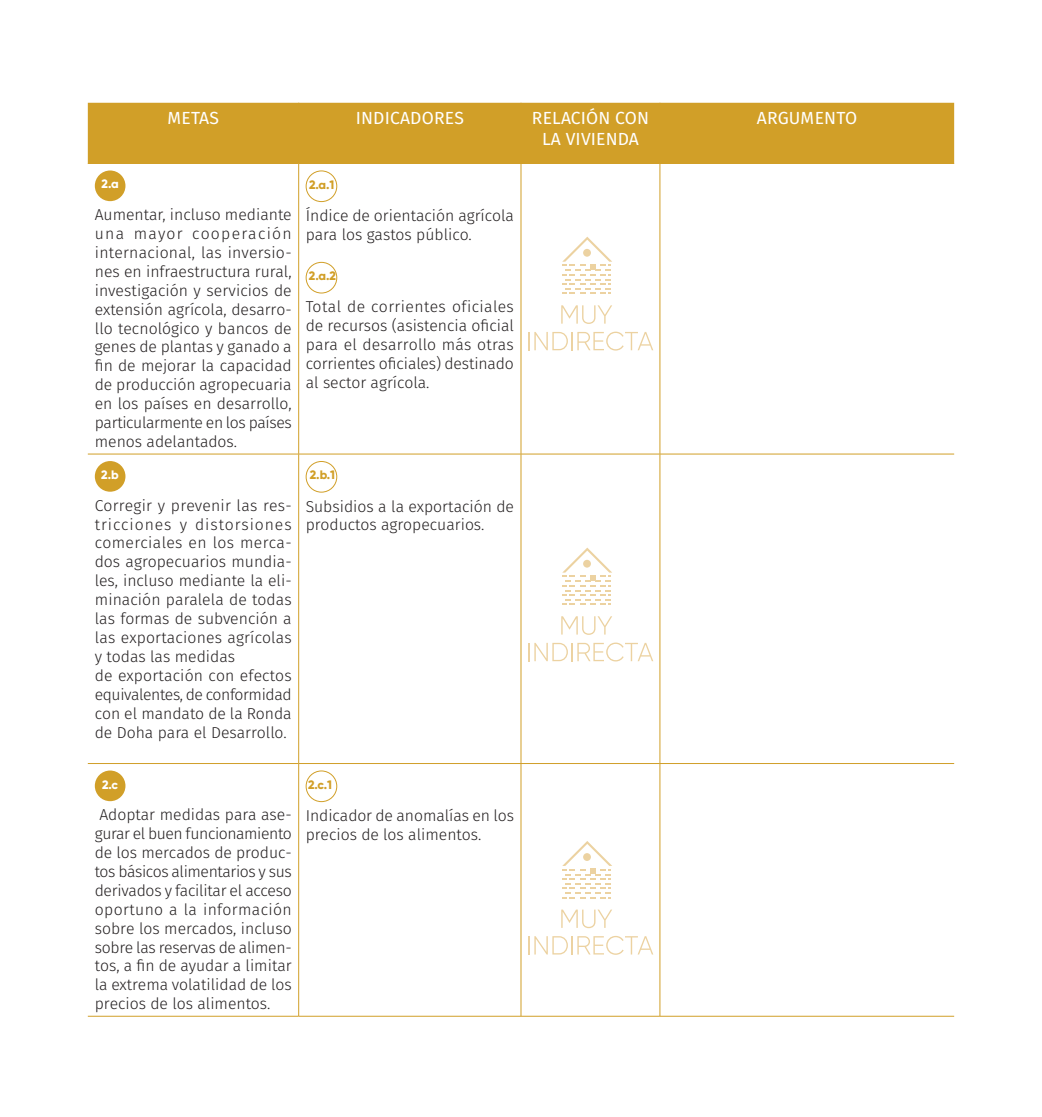
<style>
.page{position:relative;width:1042px;height:1117px;background:#fff}
.page>*{position:absolute;margin:0;border:0;box-sizing:border-box;transform-origin:0 0}
.t1{font:17.5px/21px "Fira Sans";letter-spacing:.01em;color:#fff;text-align:center}
.t2{font:300 15.75px/18.9px "Fira Sans";color:#231f20;text-align:justify}
.t3{font:800 12.25px "Gilroy";color:#d19f28}
.t4{font:800 12.25px "Gilroy";color:#fff}
</style>
<div class="page">
<div style="left:88px;top:103px;width:866px;height:60px;background:#d19f28"></div>
<hr style="left:298px;top:103px;width:1px;height:60px;background:#d19f28">
<hr style="left:521px;top:103px;width:1px;height:60px;background:#d19f28">
<hr style="left:659px;top:103px;width:1px;height:60px;background:#d19f28">
<hr style="left:88px;top:163px;width:211px;height:1px;background:#d19f28">
<hr style="left:299px;top:163px;width:222px;height:1px;background:#d19f28">
<hr style="left:521px;top:163px;width:139px;height:1px;background:#d19f28">
<hr style="left:660px;top:163px;width:294px;height:1px;background:#d19f28">
<hr style="left:298px;top:164px;width:1px;height:289px;background:#d19f28">
<hr style="left:521px;top:164px;width:1px;height:289px;background:#d19f28">
<hr style="left:659px;top:164px;width:1px;height:289px;background:#d19f28">
<hr style="left:88px;top:453px;width:211px;height:1px;background:#d19f28">
<hr style="left:299px;top:453px;width:222px;height:1px;background:#d19f28">
<hr style="left:298px;top:454px;width:1px;height:309px;background:#d19f28">
<hr style="left:521px;top:453px;width:139px;height:1px;background:#d19f28">
<hr style="left:521px;top:454px;width:1px;height:309px;background:#d19f28">
<hr style="left:660px;top:453px;width:294px;height:1px;background:#d19f28">
<hr style="left:659px;top:454px;width:1px;height:309px;background:#d19f28">
<hr style="left:88px;top:763px;width:211px;height:1px;background:#d19f28">
<hr style="left:299px;top:763px;width:222px;height:1px;background:#d19f28">
<hr style="left:298px;top:763px;width:1px;height:252px;background:#d19f28">
<hr style="left:521px;top:763px;width:139px;height:1px;background:#d19f28">
<hr style="left:521px;top:763px;width:1px;height:252px;background:#d19f28">
<hr style="left:660px;top:763px;width:294px;height:1px;background:#d19f28">
<hr style="left:659px;top:763px;width:1px;height:252px;background:#d19f28">
<hr style="left:88px;top:1015px;width:211px;height:1px;background:#d19f28">
<hr style="left:299px;top:1015px;width:222px;height:1px;background:#d19f28">
<hr style="left:521px;top:1015px;width:139px;height:1px;background:#d19f28">
<hr style="left:660px;top:1015px;width:294px;height:1px;background:#d19f28">
<div style="left:95px;top:170px;width:30px;height:31px;background:#d19f28;border-radius:50%"></div>
<div style="left:306px;top:170px;width:31px;height:32px;border:1px solid #d19f28;border-radius:50%"></div>
<div style="left:306px;top:262px;width:31px;height:31px;border:1px solid #d19f28;border-radius:50%"></div>
<div style="left:95px;top:461px;width:30px;height:30px;background:#d19f28;border-radius:50%"></div>
<div style="left:306px;top:461px;width:31px;height:31px;border:1px solid #d19f28;border-radius:50%"></div>
<div style="left:95px;top:770px;width:30px;height:31px;background:#d19f28;border-radius:50%"></div>
<div style="left:306px;top:770px;width:31px;height:31px;border:1px solid #d19f28;border-radius:50%"></div>
<svg style="left:561px;top:305px;width:51px;height:19px"></svg>
<svg style="left:528px;top:331px;width:125px;height:19px"></svg>
<svg style="left:562px;top:237px;width:50px;height:57px"></svg>
<svg style="left:561px;top:616px;width:51px;height:18px"></svg>
<svg style="left:528px;top:642px;width:125px;height:19px"></svg>
<svg style="left:562px;top:547px;width:50px;height:58px"></svg>
<svg style="left:561px;top:909px;width:51px;height:18px"></svg>
<svg style="left:528px;top:936px;width:125px;height:18px"></svg>
<svg style="left:562px;top:841px;width:50px;height:57px"></svg>
<p class="t1" style="left:167px;top:108px;width:53px">METAS</p>
<p class="t1" style="left:356px;top:108px;width:110px">INDICADORES</p>
<p class="t1" style="left:532px;top:108px;width:119px">RELACIÓN CON<br>LA VIVIENDA</p>
<p class="t1" style="left:757px;top:108px;width:102px">ARGUMENTO</p>
<p class="t4" style="left:102px;top:176px;width:19px">2.a</p>
<p class="t2" style="left:95px;top:206px;width:198px">Aumentar, incluso mediante una mayor cooperación internacional, las inversio&shy;nes en infraestructura rural, investigación y servicios de extensión agrícola, desarro&shy;llo tecnológico y bancos de genes de plantas y ganado a fin de mejorar la capacidad de producción agropecuaria en los países en desarrollo, particularmente en los países menos adelantados.</p>
<p class="t4" style="left:101px;top:467px;width:19px">2.b</p>
<p class="t2" style="left:95px;top:496px;width:198px">Corregir y prevenir las res&shy;tricciones y distorsiones comerciales en los merca&shy;dos agropecuarios mundia&shy;les, incluso mediante la eli&shy;minación paralela de todas las formas de subvención a las exportaciones agrícolas y todas las medidas</p>
<p class="t2" style="left:95px;top:667px;width:198px">de exportación con efectos equivalentes, de conformidad con el mandato de la Ronda de Doha para el Desarrollo.</p>
<p class="t3" style="left:309px;top:177px;width:27px">2.a.1</p>
<p class="t2" style="left:306px;top:207px;width:210px">Índice de orientación agrícola para los gastos público.</p>
<p class="t3" style="left:309px;top:268px;width:29px">2.a.2</p>
<p class="t2" style="left:306px;top:298px;width:210px">Total de corrientes oficiales de recursos (asistencia oficial para el desarrollo más otras corrientes oficiales) destinado al sector agrícola.</p>
<p class="t3" style="left:310px;top:467px;width:27px">2.b.1</p>
<p class="t2" style="left:306px;top:497px;width:210px">Subsidios a la exportación de productos agropecuarios.</p>
<p class="t4" style="left:102px;top:776px;width:17px">2.c</p>
<p class="t2" style="left:95px;top:806px;width:198px">Adoptar medidas para ase&shy;gurar el buen funcionamiento de los mercados de produc&shy;tos básicos alimentarios y sus derivados y facilitar el acceso oportuno a la información sobre los mercados, incluso sobre las reservas de alimen&shy;tos, a fin de ayudar a limitar la extrema volatilidad de los precios de los alimentos.</p>
<p class="t3" style="left:308px;top:776px;width:25px">2.c.1</p>
<p class="t2" style="left:306px;top:807px;width:210px">Indicador de anomalías en los precios de los alimentos.</p>
</div>
